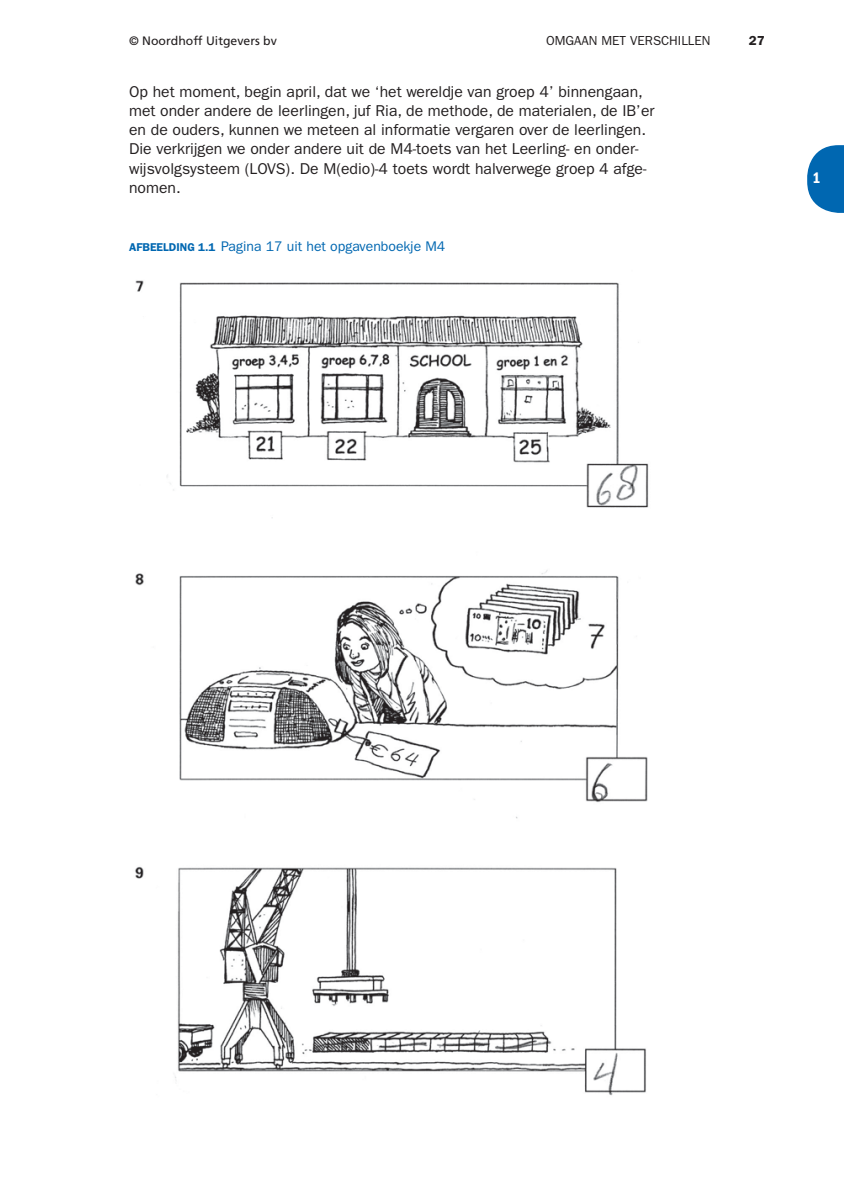
<style>
.page{position:relative;width:844px;height:1191px;background:#fff}
.page>*{position:absolute;margin:0;border:0;box-sizing:border-box;transform-origin:0 0}
.t1{font:15.75px/19.2px "ITC Franklin Gothic Std";color:#231f20}
.t2{font:15.75px "ITC Franklin Gothic Std Dm Cd";color:#fff}
.t3{font:14px "ITC Franklin Gothic Std";color:#0067b1}
.t4{font:13.12px "ITC Franklin Gothic Std";color:#231f20}
.t5{font:600 13.12px "ITC Franklin Gothic Std";color:#231f20}
.t6{font:12.25px "Frutiger LT Std";color:#231f20}
.s1{font-weight:600;font-size:11.38px}
</style>
<div class="page">
<svg style="left:807px;top:145px;width:36px;height:68px"></svg>
<img style="left:135px;top:280px;width:514px;height:816px">
<p class="t6" style="left:129px;top:34px;width:149px">© Noordhoff Uitgevers bv</p>
<p class="t4" style="left:546px;top:35px;width:166px">OMGAAN MET VERSCHILLEN</p>
<p class="t5" style="left:748px;top:35px;width:17px">27</p>
<p class="t1" style="left:129px;top:83px;width:527px">Op het moment, begin april, dat we ‘het wereldje van groep 4’ binnengaan, met onder andere de leerlingen, juf Ria, de methode, de materialen, de IB’er en de ouders, kunnen we meteen al informatie vergaren over de leerlingen.<br>Die verkrijgen we onder andere uit de M4-toets van het Leerling- en onder&shy;wijsvolgsysteem (LOVS). De M(edio)-4 toets wordt halverwege groep 4 afge&shy;nomen.</p>
<p class="t3" style="left:129px;top:241px;width:318px"><span class="s1">AFBEELDING 1.1</span> Pagina 17 uit het opgavenboekje M4</p>
<p class="t2" style="left:812px;top:172px;width:10px">1</p>
</div>
